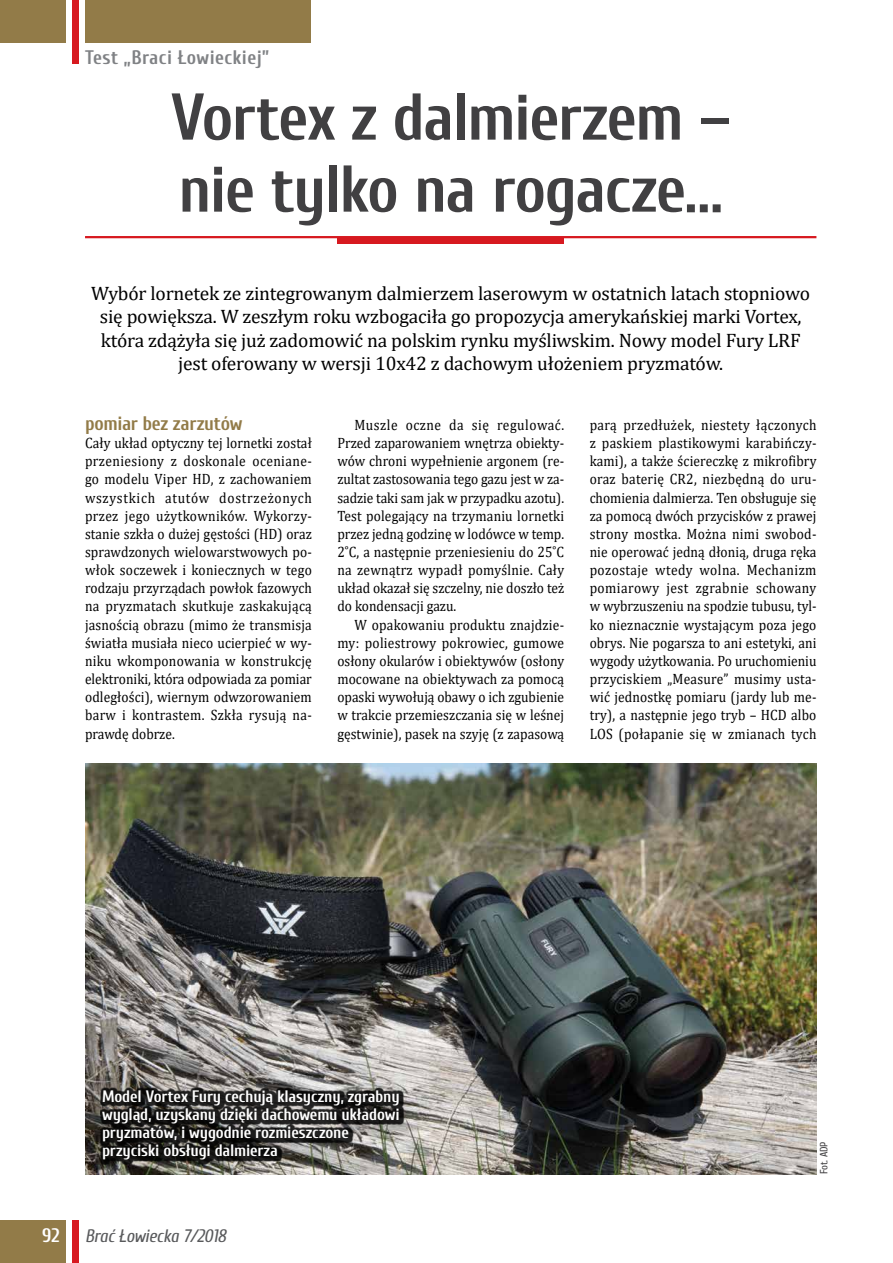
<style>
.page{position:relative;width:893px;height:1263px;background:#fff}
.page>*{position:absolute;margin:0;border:0;box-sizing:border-box;transform-origin:0 0}
.t1{font:700 66px/72px "Cuprum";letter-spacing:-.025em;color:#414042}
.t2{font:19.5px/23.4px "Cambria";letter-spacing:-.01em;color:#000;text-align:center}
.t3{font:700 19.5px "Cuprum";letter-spacing:.02em;color:#808285}
.t4{font:700 19.5px "Cuprum";letter-spacing:-.015em;color:#927b48}
.t5{font:700 19.5px "Cuprum";color:#fff}
.t6{font:italic 18px "Cuprum";letter-spacing:-.01em;color:#58595b}
.t7{font:700 16.5px/18.1px "Cuprum";letter-spacing:-.01em;color:#fff}
.t8{font:15px/18.1px "Cambria";letter-spacing:.005em;color:#000;text-align:justify;scale:.9 1}
.t9{font:10.5px "Cuprum";letter-spacing:-.005em;color:#414042}
</style>
<div class="page">
<div style="left:0;top:1220px;width:66px;height:43px;background:#927b48"></div>
<div style="left:0;top:0;width:66px;height:43px;background:#927b48"></div>
<div style="left:85px;top:0;width:225px;height:43px;background:#927b48"></div>
<div style="left:72px;top:0;width:7px;height:64px;background:#d71920"></div>
<div style="left:72px;top:1220px;width:7px;height:43px;background:#d71920"></div>
<hr style="left:85px;top:236px;width:731px;height:2px;background:#d71920">
<div style="left:337px;top:237px;width:227px;height:6px;background:#d71920"></div>
<img style="left:85px;top:763px;width:731px;height:411px">
<div style="left:100px;top:1088px;width:304px;height:77px;background:#000;opacity:.85"></div>
<h2 class="t3" style="left:85px;top:42px;width:186px">Test „Braci Łowieckiej”</h2>
<h1 class="t1" style="left:171px;top:77px;width:562px">Vortex z dalmierzem – nie tylko na rogacze…</h1>
<p class="t2" style="left:91px;top:281px;width:721px">Wybór lornetek ze zintegrowanym dalmierzem laserowym w ostatnich latach stopniowo się powiększa. W zeszłym roku wzbogaciła go propozycja amerykańskiej marki Vortex, która zdążyła się już zadomowić na polskim rynku myśliwskim. Nowy model Fury LRF jest oferowany w wersji 10x42 z dachowym ułożeniem pryzmatów.</p>
<h2 class="t4" style="left:85px;top:409px;width:159px">pomiar bez zarzutów</h2>
<p class="t8" style="left:85px;top:434px;width:254px">Cały układ optyczny tej lornetki został przeniesiony z doskonale oceniane&shy;go modelu Viper HD, z zachowaniem wszystkich atutów dostrzeżonych przez jego użytkowników. Wykorzy&shy;stanie szkła o dużej gęstości (HD) oraz sprawdzonych wielowarstwowych po&shy;włok soczewek i koniecznych w tego rodzaju przyrządach powłok fazowych na pryzmatach skutkuje zaskakującą jasnością obrazu (mimo że transmisja światła musiała nieco ucierpieć w wy&shy;niku wkomponowania w konstrukcję elektroniki, która odpowiada za pomiar odległości), wiernym odwzorowaniem barw i kontrastem. Szkła rysują na&shy;prawdę dobrze.</p>
<p class="t8" style="left:337px;top:416px;width:254px;text-indent:17px">Muszle oczne da się regulować.<br>Przed zaparowaniem wnętrza obiekty&shy;wów chroni wypełnienie argonem (re&shy;zultat zastosowania tego gazu jest w za&shy;sadzie taki sam jak w przypadku azotu).<br>Test polegający na trzymaniu lornetki przez jedną godzinę w lodówce w temp.<br>2˚C, a następnie przeniesieniu do 25˚C na zewnątrz wypadł pomyślnie. Cały układ okazał się szczelny, nie doszło też do kondensacji gazu.</p>
<p class="t8" style="left:337px;top:615px;width:254px;text-indent:17px">W opakowaniu produktu znajdzie&shy;my: poliestrowy pokrowiec, gumowe osłony okularów i obiektywów (osłony mocowane na obiektywach za pomocą opaski wywołują obawy o ich zgubienie w trakcie przemieszczania się w leśnej gęstwinie), pasek na szyję (z zapasową</p>
<p class="t8" style="left:590px;top:416px;width:254px">parą przedłużek, niestety łączonych z paskiem plastikowymi karabińczy&shy;kami), a także ściereczkę z mikrofibry oraz baterię CR2, niezbędną do uru&shy;chomienia dalmierza. Ten obsługuje się za pomocą dwóch przycisków z prawej strony mostka. Można nimi swobod&shy;nie operować jedną dłonią, druga ręka pozostaje wtedy wolna. Mechanizm pomiarowy jest zgrabnie schowany w wybrzuszeniu na spodzie tubusu, tyl&shy;ko nieznacznie wystającym poza jego obrys. Nie pogarsza to ani estetyki, ani wygody użytkowania. Po uruchomieniu przyciskiem „Measure” musimy usta&shy;wić jednostkę pomiaru (jardy lub me&shy;try), a następnie jego tryb – HCD albo LOS (połapanie się w zmianach tych</p>
<p class="t7" style="left:102px;top:1086px;width:299px">Model Vortex Fury cechują klasyczny, zgrabny wygląd, uzyskany dzięki dachowemu układowi pryzmatów, i wygodnie rozmieszczone przyciski obsługi dalmierza</p>
<h2 class="t5" style="left:42px;top:1221px;width:19px">92</h2>
<p class="t6" style="left:85px;top:1223px;width:143px">Brać Łowiecka 7/2018</p>
<p class="t9" style="left:816px;top:1174px;width:34px;rotate:-90deg">Fot. ADP</p>
</div>
